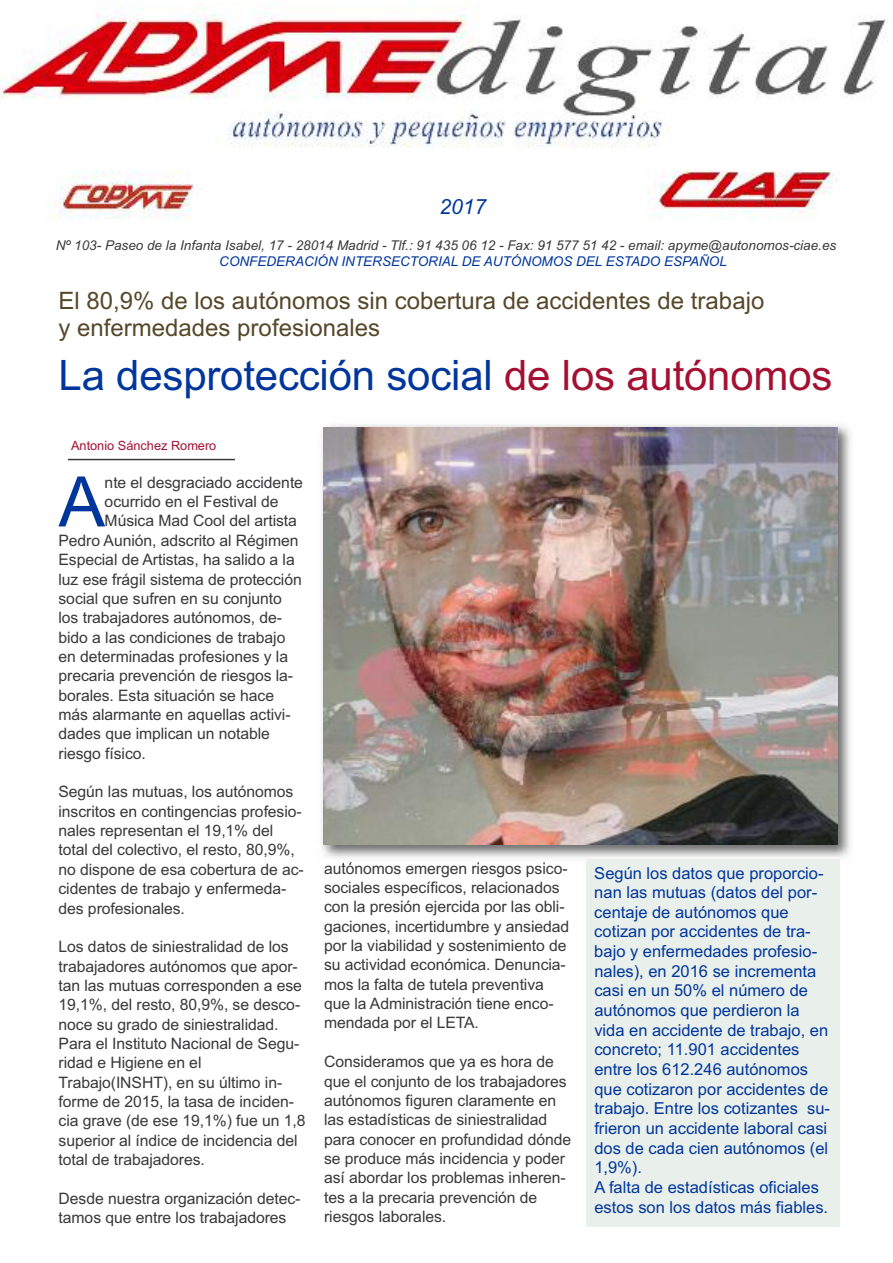
<style>
.page{position:relative;width:893px;height:1263px;background:#fff}
.page>*{position:absolute;margin:0;border:0;box-sizing:border-box;transform-origin:0 0}
.t1{font:69.75px "Arial";color:#00369c}
.t2{font:42px "Arial";letter-spacing:-.005em;color:#00369c}
.t3{font:24px/27px "Arial";color:#564729}
.t4{font:italic 21px "Arial";color:#00369c}
.t5{font:16.5px/19.6px "Arial";color:#00369c}
.t6{font:15.75px/19.4px "Arial";letter-spacing:-.005em;color:#39383a}
.t7{font:italic 13.5px "Arial";color:#39383a}
.t8{font:italic 13.5px "Arial";color:#00369c}
.t9{font:12.75px "Arial";color:#a41032}
.s1{color:#a41032}
</style>
<div class="page">
<img style="left:0;top:7px;width:888px;height:211px">
<hr style="left:68px;top:459px;width:167px;height:1px;background:#39383a">
<img style="left:322px;top:425px;width:529px;height:439px">
<img style="left:339px;top:862px;width:62px;height:2px">
<img style="left:323px;top:427px;width:514px;height:417px">
<h3 class="t4" style="left:439px;top:194px;width:48px">2017</h3>
<p class="t7" style="left:56px;top:238px;width:782px">Nº 103- Paseo de la Infanta Isabel, 17 - 28014 Madrid - Tlf.: 91 435 06 12 - Fax: 91 577 51 42 - email: apyme@autonomos-ciae.es</p>
<p class="t8" style="left:219px;top:254px;width:509px">CONFEDERACIÓN INTERSECTORIAL DE AUTÓNOMOS DEL ESTADO ESPAÑOL</p>
<h3 class="t3" style="left:59px;top:287px;width:707px">El 80,9% de los autónomos sin cobertura de accidentes de trabajo y enfermedades profesionales</h3>
<h2 class="t2" style="left:59px;top:351px;width:775px">La desprotección social <span class="s1">de los autónomos</span></h2>
<p class="t9" style="left:71px;top:438px;width:147px">Antonio Sánchez Romero</p>
<h1 class="t1" style="left:59px;top:462px;width:48px">A</h1>
<p class="t6" style="left:105px;top:473px;width:200px">nte el desgraciado accidente</p>
<p class="t6" style="left:105px;top:492px;width:175px">ocurrido en el Festival de</p>
<p class="t6" style="left:105px;top:511px;width:194px">Música Mad Cool del artista</p>
<p class="t6" style="left:59px;top:531px;width:241px">Pedro Aunión, adscrito al Régimen</p>
<p class="t6" style="left:59px;top:550px;width:238px">Especial de Artistas, ha salido a la</p>
<p class="t6" style="left:59px;top:569px;width:245px">luz ese frágil sistema de protección</p>
<p class="t6" style="left:59px;top:589px;width:225px">social que sufren en su conjunto</p>
<p class="t6" style="left:59px;top:608px;width:225px">los trabajadores autónomos, de-</p>
<p class="t6" style="left:59px;top:627px;width:228px">bido a las condiciones de trabajo</p>
<p class="t6" style="left:59px;top:647px;width:231px">en determinadas profesiones y la</p>
<p class="t6" style="left:59px;top:666px;width:236px">precaria prevención de riesgos la-</p>
<p class="t6" style="left:59px;top:685px;width:217px">borales. Esta situación se hace</p>
<p class="t6" style="left:59px;top:705px;width:234px">más alarmante en aquellas activi-</p>
<p class="t6" style="left:59px;top:724px;width:213px">dades que implican un notable</p>
<p class="t6" style="left:59px;top:743px;width:89px">riesgo físico.</p>
<p class="t6" style="left:59px;top:782px;width:247px">Según las mutuas, los autónomos inscritos en contingencias profesio&shy;nales representan el 19,1% del total del colectivo, el resto, 80,9%, no dispone de esa cobertura de ac&shy;cidentes de trabajo y enfermeda&shy;des profesionales.</p>
<p class="t6" style="left:59px;top:937px;width:248px">Los datos de siniestralidad de los trabajadores autónomos que apor&shy;tan las mutuas corresponden a ese<br>19,1%, del resto, 80,9%, se desco&shy;noce su grado de siniestralidad.<br>Para el Instituto Nacional de Segu&shy;ridad e Higiene en el<br>Trabajo(INSHT), en su último in&shy;forme de 2015, la tasa de inciden&shy;cia grave (de ese 19,1%) fue un 1,8 superior al índice de incidencia del total de trabajadores.</p>
<p class="t6" style="left:59px;top:1189px;width:243px">Desde nuestra organización detec&shy;tamos que entre los trabajadores</p>
<p class="t6" style="left:324px;top:858px;width:247px">autónomos emergen riesgos psico&shy;sociales específicos, relacionados con la presión ejercida por las obli&shy;gaciones, incertidumbre y ansiedad por la viabilidad y sostenimiento de su actividad económica. Denuncia&shy;mos la falta de tutela preventiva que la Administración tiene enco&shy;mendada por el LETA.</p>
<p class="t6" style="left:324px;top:1052px;width:249px">Consideramos que ya es hora de que el conjunto de los trabajadores autónomos figuren claramente en las estadísticas de siniestralidad para conocer en profundidad dónde se produce más incidencia y poder así abordar los problemas inheren&shy;tes a la precaria prevención de riesgos laborales.</p>
<p class="t5" style="left:594px;top:863px;width:237px">Según los datos que proporcio&shy;nan las mutuas (datos del por&shy;centaje de autónomos que cotizan por accidentes de tra&shy;bajo y enfermedades profesio&shy;nales), en 2016 se incrementa casi en un 50% el número de autónomos que perdieron la vida en accidente de trabajo, en concreto; 11.901 accidentes entre los 612.246 autónomos que cotizaron por accidentes de trabajo. Entre los cotizantes su&shy;frieron un accidente laboral casi dos de cada cien autónomos (el<br>1,9%).<br>A falta de estadísticas oficiales estos son los datos más fiables.</p>
</div>
